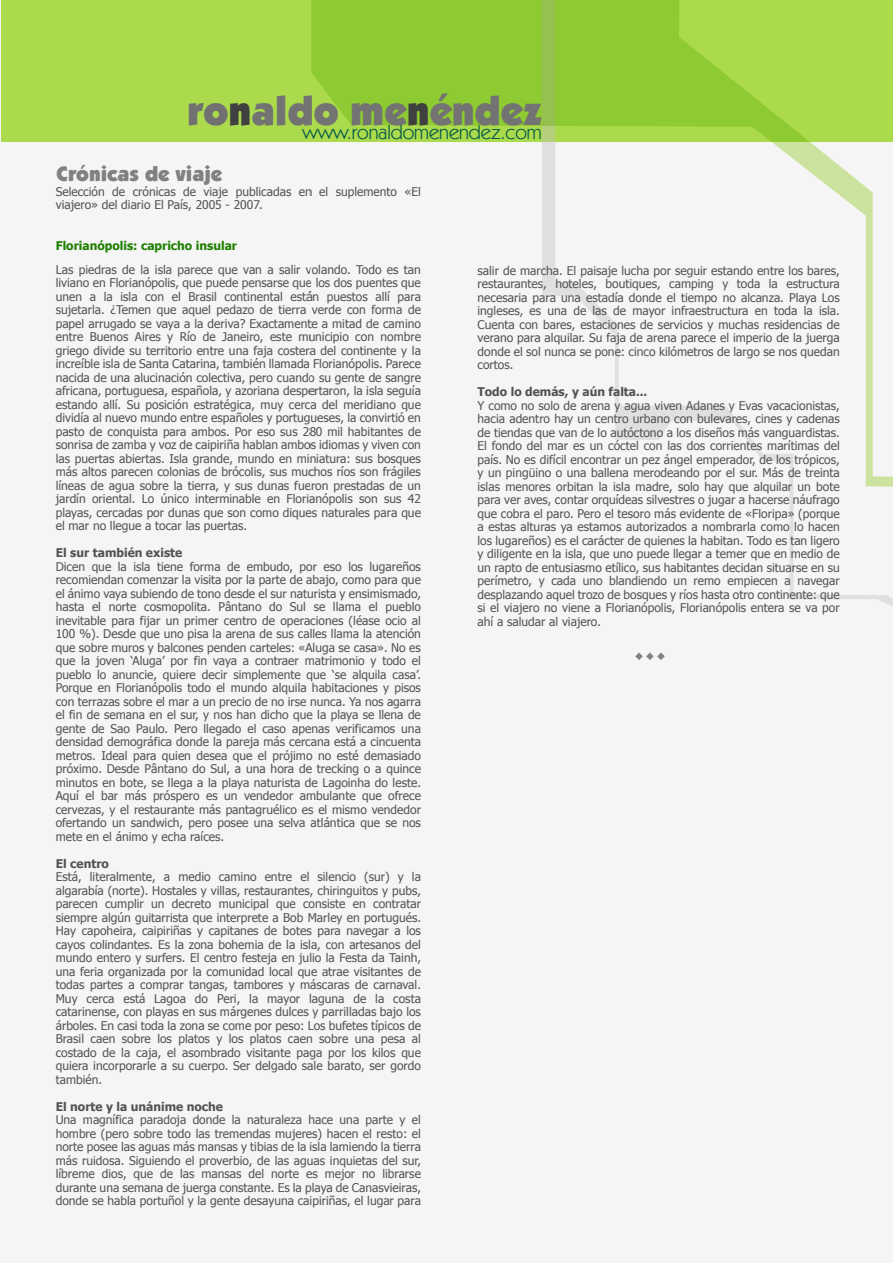
<style>
.page{position:relative;width:893px;height:1263px;background:#fff}
.page>*{position:absolute;margin:0;border:0;box-sizing:border-box;transform-origin:0 0}
.t1{font:900 41.25px "Kabel IT Cby BT";color:#737373}
.t2{font:900 21px "Kabel IT Cby BT";color:#818181}
.t3{font:19.8px "Kabel IT Cby BT";color:#005447}
.t4{font:12px/13.5px "Tahoma";color:#535353;text-align:justify}
.t5{font:700 12px "Tahoma";color:#535353}
.t6{font:700 12px "Tahoma";color:#1e7f00}
.s1{color:#717171}
.s2{color:#404040}
</style>
<div class="page">
<div style="left:0;top:0;width:893px;height:1262px;background:#f5f5f5"></div>
<div style="left:2px;top:0;width:891px;height:141px;background:#abda4d"></div>
<svg style="left:789px;top:487px;width:103px;height:119px"></svg>
<svg style="left:311px;top:0;width:582px;height:487px"></svg>
<hr style="left:892px;top:314px;width:1px;height:495px;background:#fff">
<svg style="left:635px;top:652px;width:30px;height:8px"></svg>
<h1 class="t1" style="left:187px;top:85px;width:356px"><span class="s1">ro</span><span class="s2">n</span>aldo me<span class="s2">n</span>éndez</h1>
<h3 class="t3" style="left:302px;top:120px;width:241px">www.ronaldomenendez.com</h3>
<h2 class="t2" style="left:57px;top:160px;width:167px">Crónicas de viaje</h2>
<p class="t4" style="left:56px;top:184px;width:367px">Selección de crónicas de viaje publicadas en el suplemento «El viajero» del diario El País, 2005 - 2007.</p>
<p class="t6" style="left:56px;top:237px;width:183px">Florianópolis: capricho insular</p>
<p class="t4" style="left:56px;top:262px;width:367px">Las piedras de la isla parece que van a salir volando. Todo es tan liviano en Florianópolis, que puede pensarse que los dos puentes que unen a la isla con el Brasil continental están puestos allí para sujetarla. ¿Temen que aquel pedazo de tierra verde con forma de papel arrugado se vaya a la deriva? Exactamente a mitad de camino entre Buenos Aires y Río de Janeiro, este municipio con nombre griego divide su territorio entre una faja costera del continente y la increíble isla de Santa Catarina, también llamada Florianópolis. Parece nacida de una alucinación colectiva, pero cuando su gente de sangre africana, portuguesa, española, y azoriana despertaron, la isla seguía estando allí. Su posición estratégica, muy cerca del meridiano que dividía al nuevo mundo entre españoles y portugueses, la convirtió en pasto de conquista para ambos. Por eso sus 280 mil habitantes de sonrisa de zamba y voz de caipiriña hablan ambos idiomas y viven con las puertas abiertas. Isla grande, mundo en miniatura: sus bosques más altos parecen colonias de brócolis, sus muchos ríos son frágiles líneas de agua sobre la tierra, y sus dunas fueron prestadas de un jardín oriental. Lo único interminable en Florianópolis son sus 42 playas, cercadas por dunas que son como diques naturales para que el mar no llegue a tocar las puertas.</p>
<p class="t5" style="left:56px;top:544px;width:128px">El sur también existe</p>
<p class="t4" style="left:56px;top:559px;width:367px">Dicen que la isla tiene forma de embudo, por eso los lugareños recomiendan comenzar la visita por la parte de abajo, como para que el ánimo vaya subiendo de tono desde el sur naturista y ensimismado, hasta el norte cosmopolita. Pântano do Sul se llama el pueblo inevitable para fijar un primer centro de operaciones (léase ocio al 100 %). Desde que uno pisa la arena de sus calles llama la atención que sobre muros y balcones penden carteles: «Aluga se casa». No es que la joven ‘Aluga’ por fin vaya a contraer matrimonio y todo el pueblo lo anuncie, quiere decir simplemente que ‘se alquila casa’.<br>Porque en Florianópolis todo el mundo alquila habitaciones y pisos con terrazas sobre el mar a un precio de no irse nunca. Ya nos agarra el fin de semana en el sur, y nos han dicho que la playa se llena de gente de Sao Paulo. Pero llegado el caso apenas verificamos una densidad demográfica donde la pareja más cercana está a cincuenta metros. Ideal para quien desea que el prójimo no esté demasiado próximo. Desde Pântano do Sul, a una hora de trecking o a quince minutos en bote, se llega a la playa naturista de Lagoinha do leste.<br>Aquí el bar más próspero es un vendedor ambulante que ofrece cervezas, y el restaurante más pantagruélico es el mismo vendedor ofertando un sandwich, pero posee una selva atlántica que se nos mete en el ánimo y echa raíces.</p>
<p class="t5" style="left:56px;top:855px;width:55px">El centro</p>
<p class="t4" style="left:56px;top:869px;width:367px">Está, literalmente, a medio camino entre el silencio (sur) y la algarabía (norte). Hostales y villas, restaurantes, chiringuitos y pubs, parecen cumplir un decreto municipal que consiste en contratar siempre algún guitarrista que interprete a Bob Marley en portugués.<br>Hay capoheira, caipiriñas y capitanes de botes para navegar a los cayos colindantes. Es la zona bohemia de la isla, con artesanos del mundo entero y surfers. El centro festeja en julio la Festa da Tainh, una feria organizada por la comunidad local que atrae visitantes de todas partes a comprar tangas, tambores y máscaras de carnaval.<br>Muy cerca está Lagoa do Peri, la mayor laguna de la costa catarinense, con playas en sus márgenes dulces y parrilladas bajo los árboles. En casi toda la zona se come por peso: Los bufetes típicos de Brasil caen sobre los platos y los platos caen sobre una pesa al costado de la caja, el asombrado visitante paga por los kilos que quiera incorporarle a su cuerpo. Ser delgado sale barato, ser gordo también.</p>
<p class="t5" style="left:56px;top:1098px;width:169px">El norte y la unánime noche</p>
<p class="t4" style="left:56px;top:1112px;width:367px">Una magnífica paradoja donde la naturaleza hace una parte y el hombre (pero sobre todo las tremendas mujeres) hacen el resto: el norte posee las aguas más mansas y tibias de la isla lamiendo la tierra más ruidosa. Siguiendo el proverbio, de las aguas inquietas del sur, líbreme dios, que de las mansas del norte es mejor no librarse durante una semana de juerga constante. Es la playa de Canasvieiras, donde se habla portuñol y la gente desayuna caipiriñas, el lugar para</p>
<p class="t4" style="left:477px;top:263px;width:364px">salir de marcha. El paisaje lucha por seguir estando entre los bares, restaurantes, hoteles, boutiques, camping y toda la estructura necesaria para una estadía donde el tiempo no alcanza. Playa Los ingleses, es una de las de mayor infraestructura en toda la isla.<br>Cuenta con bares, estaciones de servicios y muchas residencias de verano para alquilar. Su faja de arena parece el imperio de la juerga donde el sol nunca se pone: cinco kilómetros de largo se nos quedan cortos.</p>
<p class="t5" style="left:477px;top:383px;width:171px">Todo lo demás, y aún falta...</p>
<p class="t4" style="left:477px;top:398px;width:364px">Y como no solo de arena y agua viven Adanes y Evas vacacionistas, hacia adentro hay un centro urbano con bulevares, cines y cadenas de tiendas que van de lo autóctono a los diseños más vanguardistas.<br>El fondo del mar es un cóctel con las dos corrientes marítimas del país. No es difícil encontrar un pez ángel emperador, de los trópicos, y un pingüino o una ballena merodeando por el sur. Más de treinta islas menores orbitan la isla madre, solo hay que alquilar un bote para ver aves, contar orquídeas silvestres o jugar a hacerse náufrago que cobra el paro. Pero el tesoro más evidente de «Floripa» (porque a estas alturas ya estamos autorizados a nombrarla como lo hacen los lugareños) es el carácter de quienes la habitan. Todo es tan ligero y diligente en la isla, que uno puede llegar a temer que en medio de un rapto de entusiasmo etílico, sus habitantes decidan situarse en su perímetro, y cada uno blandiendo un remo empiecen a navegar desplazando aquel trozo de bosques y ríos hasta otro continente: que si el viajero no viene a Florianópolis, Florianópolis entera se va por ahí a saludar al viajero.</p>
</div>
